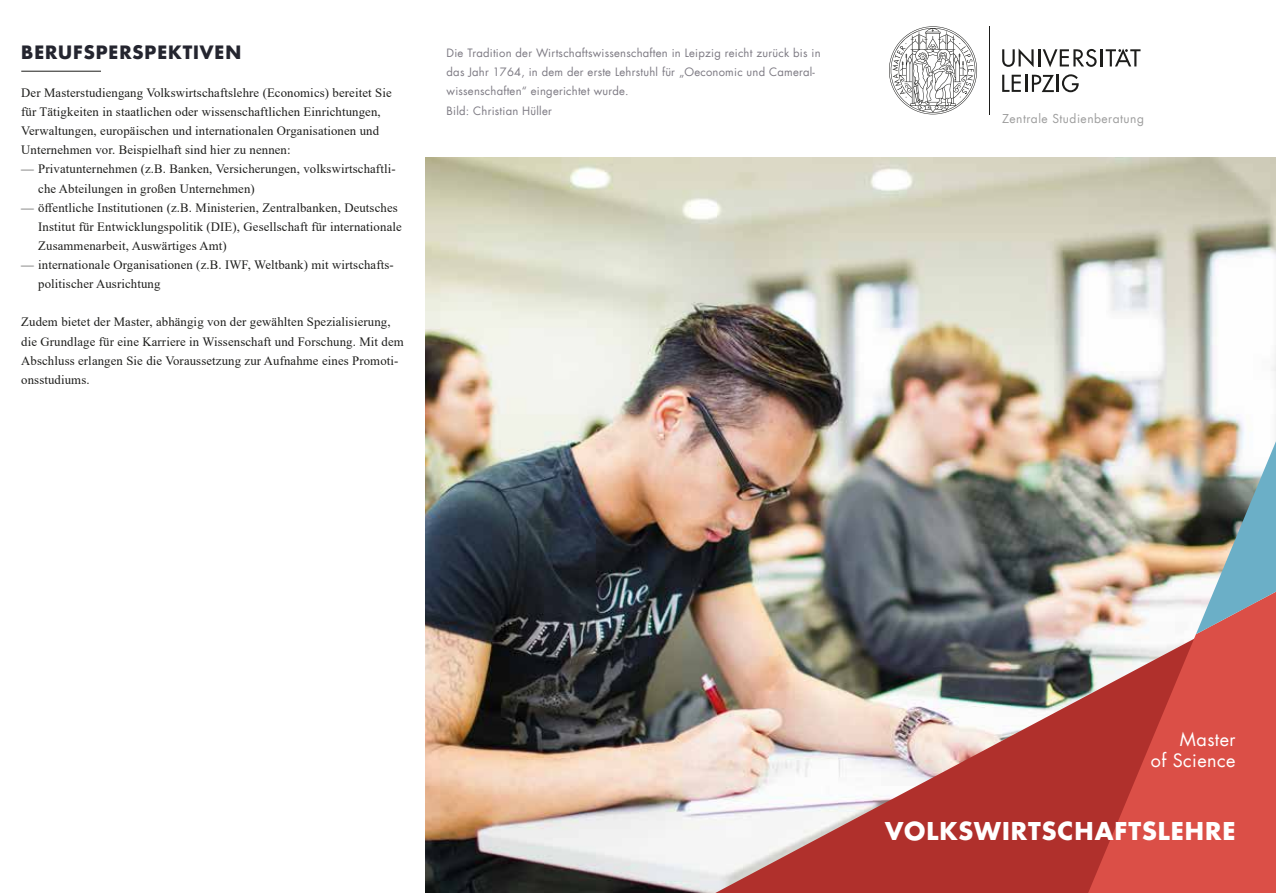
<style>
.page{position:relative;width:1276px;height:893px;background:#fff}
.page>*{position:absolute;margin:0;border:0;box-sizing:border-box;transform-origin:0 0}
.t1{font:700 24px "Futura";letter-spacing:.04em;color:#fff}
.t2{font:700 18px "Futura";letter-spacing:.05em;color:#24252f}
.t3{font:18px/21px "Futura";letter-spacing:.025em;color:#fff;text-align:right}
.t4{font:12.75px/19.2px "Times New Roman";letter-spacing:.01em;color:#1d1d1b}
.t5{font:12px "Futura";letter-spacing:.04em;color:#9d9d9d}
.t6{font:11.25px/19.2px "Futura";letter-spacing:.02em;color:#7d7a83}
</style>
<div class="page">
<img style="left:425px;top:157px;width:851px;height:736px">
<img style="left:715px;top:595px;width:373px;height:298px">
<svg style="left:1088px;top:592px;width:188px;height:301px;background:#d45f58"></svg>
<img style="left:1196px;top:441px;width:80px;height:193px">
<svg style="left:1002px;top:48px;width:138px;height:19px"></svg>
<svg style="left:1062px;top:74px;width:16px;height:18px"></svg>
<hr style="left:1056px;top:75px;width:3px;height:17px;background:#1d1d1b">
<svg style="left:1002px;top:75px;width:52px;height:17px"></svg>
<hr style="left:989px;top:26px;width:1px;height:88px;background:#1d1d1b">
<svg style="left:889px;top:26px;width:88px;height:88px"></svg>
<hr style="left:21px;top:71px;width:80px;height:1px;background:#1d1d1b">
<h2 class="t2" style="left:21px;top:40px;width:221px">BERUFSPERSPEKTIVEN</h2>
<p class="t4" style="left:21px;top:83px;width:372px">Der Masterstudiengang Volkswirtschaftslehre (Economics) bereitet Sie für Tätigkeiten in staatlichen oder wissenschaftlichen Einrichtungen, Verwaltungen, europäischen und internationalen Organisationen und Unternehmen vor. Beispielhaft sind hier zu nennen:</p>
<p class="t4" style="left:38px;top:159px;width:359px;text-indent:-17px">— Privatunternehmen (z.B. Banken, Versicherungen, volkswirtschaftli&shy;che Abteilungen in großen Unternehmen)</p>
<p class="t4" style="left:38px;top:197px;width:365px;text-indent:-17px">— öffentliche Institutionen (z.B. Ministerien, Zentralbanken, Deutsches<br>Institut für Entwicklungspolitik (DIE), Gesellschaft für internationale<br>Zusammenarbeit, Auswärtiges Amt)</p>
<p class="t4" style="left:38px;top:255px;width:357px;text-indent:-17px">— internationale Organisationen (z.B. IWF, Weltbank) mit wirtschafts&shy;politischer Ausrichtung</p>
<p class="t4" style="left:21px;top:312px;width:384px">Zudem bietet der Master, abhängig von der gewählten Spezialisierung, die Grundlage für eine Karriere in Wissenschaft und Forschung. Mit dem Abschluss erlangen Sie die Voraussetzung zur Aufnahme eines Promoti&shy;onsstudiums.</p>
<p class="t6" style="left:446px;top:44px;width:375px">Die Tradition der Wirtschaftswissenschaften in Leipzig reicht zurück bis in das Jahr 1764, in dem der erste Lehrstuhl für „Oeconomic und Cameral&shy;wissenschaften“ eingerichtet wurde.<br>Bild: Christian Hüller</p>
<p class="t5" style="left:1002px;top:111px;width:143px">Zentrale Studienberatung</p>
<h2 class="t3" style="left:1150px;top:729px;width:86px">Master<br>of Science</h2>
<h1 class="t1" style="left:885px;top:815px;width:352px">VOLKSWIRTSCHAFTSLEHRE</h1>
</div>
